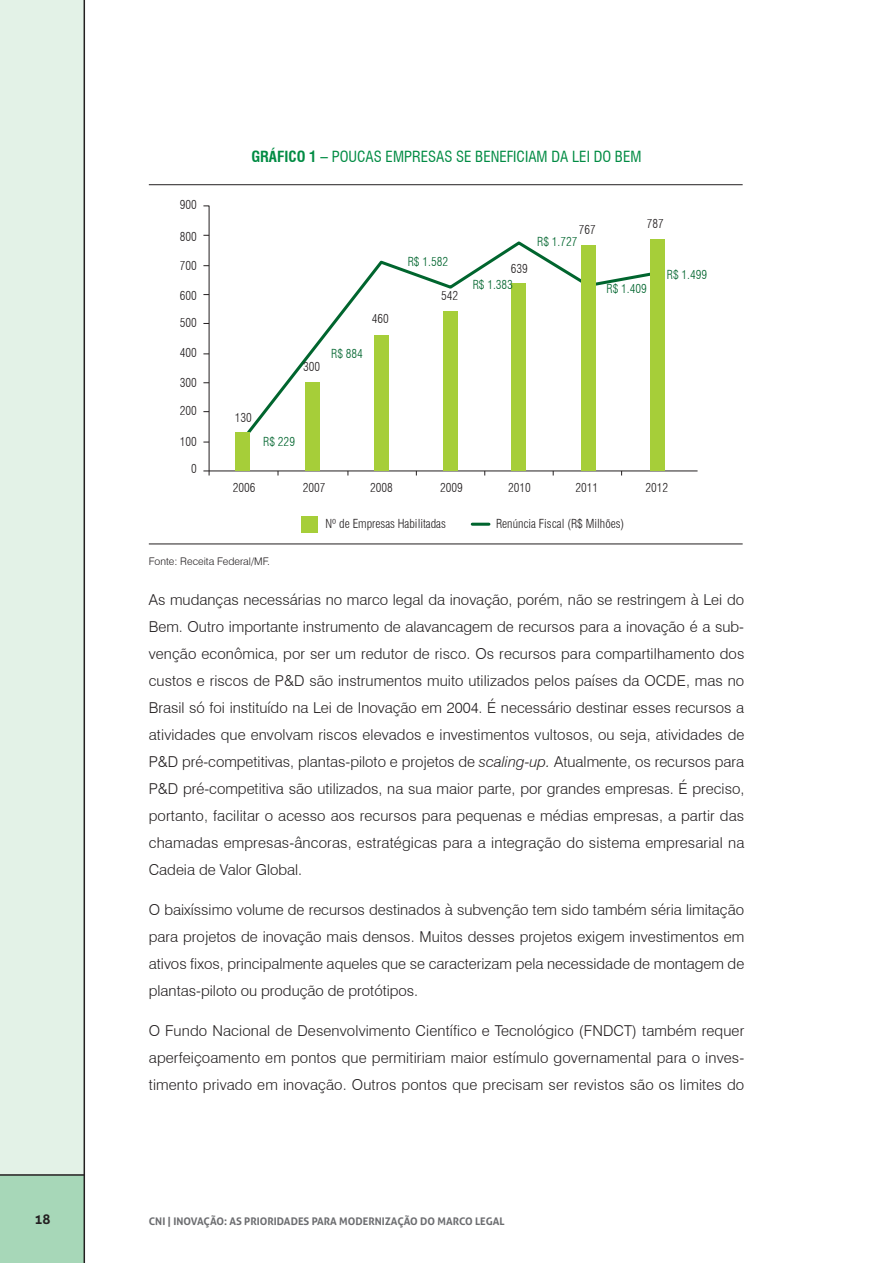
<style>
.page{position:relative;width:893px;height:1263px;background:#fff}
.page>*{position:absolute;margin:0;border:0;box-sizing:border-box;transform-origin:0 0}
.t1{font:300 15px/27px "Swiss 721 BT";letter-spacing:.01em;color:#231f20;text-align:justify}
.t2{font:condensed 15px "Swiss 721 BT";color:#008b43}
.t3{font:700 13.5px "Aller";color:#231f20}
.t4{font:300 condensed 12.15px "Swiss 721 BT";color:#231f20}
.t5{font:300 condensed 12.15px "Swiss 721 BT";color:#00652e}
.t6{font:700 10.5px "Aller";color:#6c6d70}
.t7{font:300 10.5px "Swiss 721 BT";color:#231f20}
.s1{font-weight:700}
.s2{font-style:italic}
</style>
<div class="page">
<div style="left:0;top:0;width:84px;height:1175px;background:#e3f2e7"></div>
<div style="left:0;top:1175px;width:85px;height:88px;background:#a7d7b8"></div>
<hr style="left:84px;top:0;width:1px;height:1263px;background:#231f20">
<hr style="left:0;top:1174px;width:84px;height:2px;background:#231f20">
<hr style="left:149px;top:184px;width:594px;height:1px;background:#231f20">
<hr style="left:149px;top:544px;width:594px;height:1px;background:#231f20">
<hr style="left:203px;top:471px;width:495px;height:1px;background:#231f20">
<svg style="left:203px;top:205px;width:7px;height:271px"></svg>
<svg style="left:247px;top:241px;width:403px;height:192px"></svg>
<div style="left:235px;top:432px;width:15px;height:38px;background:#a6ce39"></div>
<div style="left:305px;top:382px;width:15px;height:88px;background:#a6ce39"></div>
<div style="left:374px;top:335px;width:15px;height:135px;background:#a6ce39"></div>
<div style="left:443px;top:311px;width:15px;height:159px;background:#a6ce39"></div>
<div style="left:511px;top:283px;width:15px;height:188px;background:#a6ce39"></div>
<div style="left:581px;top:245px;width:15px;height:225px;background:#a6ce39"></div>
<div style="left:650px;top:239px;width:15px;height:231px;background:#a6ce39"></div>
<div style="left:301px;top:516px;width:17px;height:16px;background:#a6ce39"></div>
<hr style="left:472px;top:523px;width:17px;height:3px;background:#00652e">
<p class="t4" style="left:180px;top:198px;width:19px">900</p>
<p class="t4" style="left:180px;top:229px;width:19px">800</p>
<p class="t4" style="left:180px;top:259px;width:19px">700</p>
<p class="t4" style="left:180px;top:288px;width:19px">600</p>
<p class="t4" style="left:180px;top:316px;width:19px">500</p>
<p class="t4" style="left:180px;top:346px;width:19px">400</p>
<p class="t4" style="left:180px;top:375px;width:19px">300</p>
<p class="t4" style="left:180px;top:403px;width:19px">200</p>
<p class="t4" style="left:180px;top:434px;width:19px">100</p>
<p class="t4" style="left:191px;top:461px;width:7px">0</p>
<p class="t2" style="left:251px;top:148px;width:392px"><span class="s1">GRÁFICO 1 –</span> POUCAS EMPRESAS SE BENEFICIAM DA LEI DO BEM</p>
<p class="t4" style="left:303px;top:360px;width:19px">300</p>
<p class="t4" style="left:372px;top:312px;width:19px">460</p>
<p class="t5" style="left:331px;top:347px;width:33px">R$ 884</p>
<p class="t5" style="left:408px;top:254px;width:42px">R$ 1.582</p>
<p class="t4" style="left:441px;top:288px;width:19px">542</p>
<p class="t4" style="left:511px;top:261px;width:19px">639</p>
<p class="t5" style="left:473px;top:277px;width:42px">R$ 1.383</p>
<p class="t4" style="left:579px;top:222px;width:19px">767</p>
<p class="t5" style="left:537px;top:234px;width:42px">R$ 1.727</p>
<p class="t4" style="left:647px;top:216px;width:19px">787</p>
<p class="t5" style="left:607px;top:281px;width:42px">R$ 1.409</p>
<p class="t5" style="left:667px;top:267px;width:42px">R$ 1.499</p>
<p class="t4" style="left:235px;top:411px;width:19px">130</p>
<p class="t5" style="left:263px;top:434px;width:33px">R$ 229</p>
<p class="t4" style="left:233px;top:480px;width:24px">2006</p>
<p class="t4" style="left:303px;top:480px;width:24px">2007</p>
<p class="t4" style="left:370px;top:480px;width:24px">2008</p>
<p class="t4" style="left:440px;top:480px;width:24px">2009</p>
<p class="t4" style="left:508px;top:480px;width:24px">2010</p>
<p class="t4" style="left:575px;top:480px;width:24px">2011</p>
<p class="t4" style="left:645px;top:480px;width:24px">2012</p>
<p class="t4" style="left:326px;top:516px;width:122px">Nº de Empresas Habilitadas</p>
<p class="t4" style="left:496px;top:516px;width:130px">Renúncia Fiscal (R$ Milhões)</p>
<p class="t7" style="left:149px;top:555px;width:123px">Fonte: Receita Federal/MF.</p>
<p class="t1" style="left:149px;top:586px;width:597px">As mudanças necessárias no marco legal da inovação, porém, não se restringem à Lei do Bem. Outro importante instrumento de alavancagem de recursos para a inovação é a sub&shy;venção econômica, por ser um redutor de risco. Os recursos para compartilhamento dos custos e riscos de P&amp;D são instrumentos muito utilizados pelos países da OCDE, mas no Brasil só foi instituído na Lei de Inovação em 2004. É necessário destinar esses recursos a atividades que envolvam riscos elevados e investimentos vultosos, ou seja, atividades de P&amp;D pré-competitivas, plantas-piloto e projetos de <span class="s2">scaling-up.</span> Atualmente, os recursos para P&amp;D pré-competitiva são utilizados, na sua maior parte, por grandes empresas. É preciso, portanto, facilitar o acesso aos recursos para pequenas e médias empresas, a partir das chamadas empresas-âncoras, estratégicas para a integração do sistema empresarial na Cadeia de Valor Global.</p>
<p class="t1" style="left:149px;top:896px;width:597px">O baixíssimo volume de recursos destinados à subvenção tem sido também séria limitação para projetos de inovação mais densos. Muitos desses projetos exigem investimentos em ativos fixos, principalmente aqueles que se caracterizam pela necessidade de montagem de plantas-piloto ou produção de protótipos.</p>
<p class="t1" style="left:149px;top:1017px;width:597px">O Fundo Nacional de Desenvolvimento Científico e Tecnológico (FNDCT) também requer aperfeiçoamento em pontos que permitiriam maior estímulo governamental para o inves&shy;timento privado em inovação. Outros pontos que precisam ser revistos são os limites do</p>
<p class="t3" style="left:34px;top:1211px;width:18px">18</p>
<p class="t6" style="left:149px;top:1214px;width:357px">CNI | INOVAÇÃO: AS PRIORIDADES PARA MODERNIZAÇÃO DO MARCO LEGAL</p>
</div>
